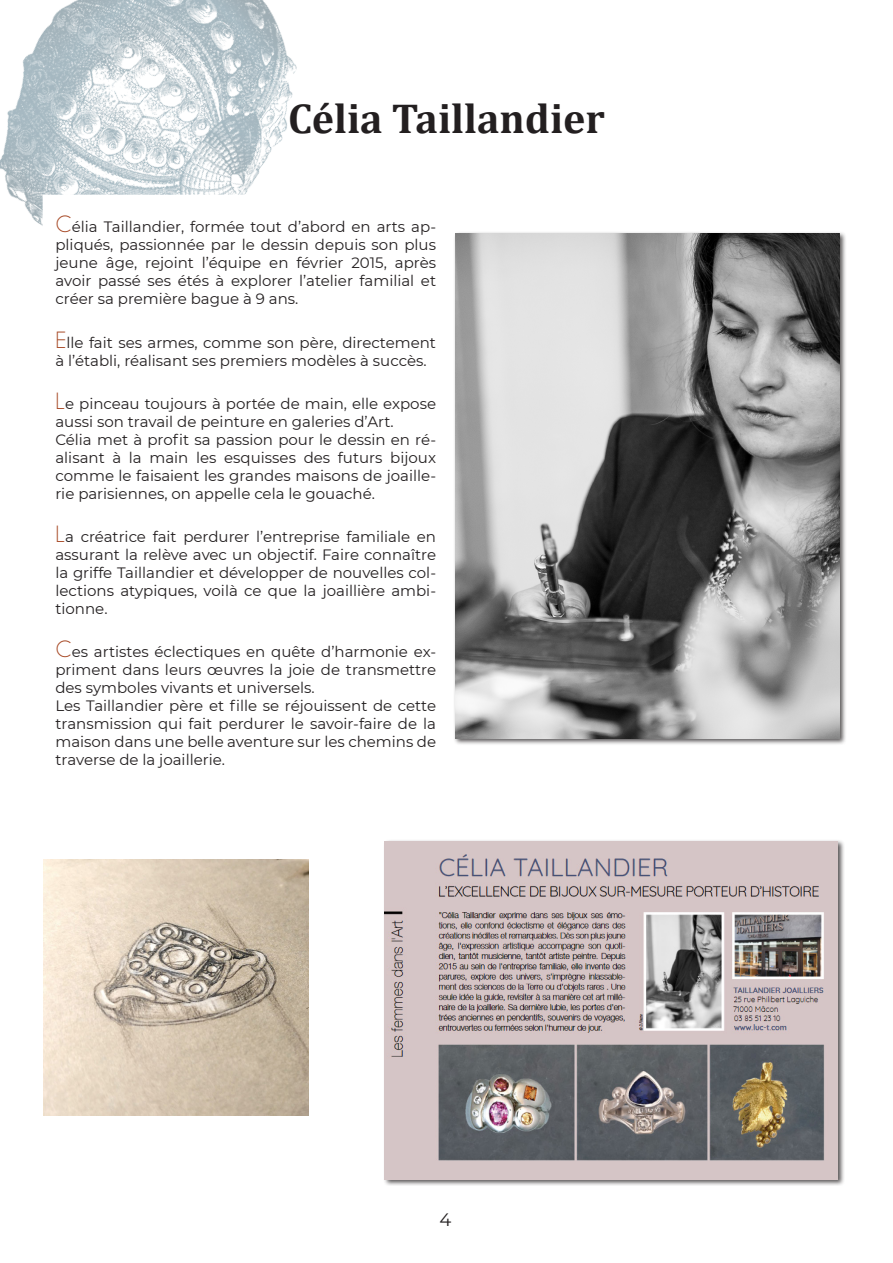
<style>
.page{position:relative;width:893px;height:1263px;background:#fff}
.page>*{position:absolute;margin:0;border:0;box-sizing:border-box;transform-origin:0 0}
.t1{font:700 42px "Cambria";color:#231f20}
.t2{font:18px "Montserrat";color:#231f20}
.t3{font:15px/18px "Montserrat";color:#231f20;text-align:justify}
.s1{font-family:"Caviar Dreams";font-size:21px;color:#a64723}
</style>
<div class="page">
<svg style="left:0;top:0;width:297px;height:226px"></svg>
<div style="left:453px;top:231px;width:394px;height:514px;background:#231f20;opacity:.75"></div>
<img style="left:455px;top:233px;width:384px;height:505px">
<img style="left:44px;top:859px;width:264px;height:256px">
<div style="left:383px;top:840px;width:462px;height:346px;background:#231f20;opacity:.75"></div>
<img style="left:385px;top:842px;width:452px;height:337px">
<div style="left:43px;top:195px;width:406px;height:570px;background:#fff"></div>
<p class="t1" style="left:288px;top:89px;width:318px">Célia Taillandier</p>
<p class="t3" style="left:55px;top:218px;width:382px"><span class="s1">C</span>élia Taillandier, formée tout d’abord en arts ap&shy;pliqués, passionnée par le dessin depuis son plus jeune âge, rejoint l’équipe en février 2015, après avoir passé ses étés à explorer l’atelier familial et créer sa première bague à 9 ans.</p>
<p class="t3" style="left:55px;top:333px;width:382px"><span class="s1">E</span>lle fait ses armes, comme son père, directement à l’établi, réalisant ses premiers modèles à succès.</p>
<p class="t3" style="left:55px;top:394px;width:382px"><span class="s1">L</span>e pinceau toujours à portée de main, elle expose aussi son travail de peinture en galeries d’Art.</p>
<p class="t3" style="left:55px;top:430px;width:382px">Célia met à profit sa passion pour le dessin en ré&shy;alisant à la main les esquisses des futurs bijoux comme le faisaient les grandes maisons de joaille&shy;rie parisiennes, on appelle cela le gouaché.</p>
<p class="t3" style="left:55px;top:527px;width:382px"><span class="s1">L</span>a créatrice fait perdurer l’entreprise familiale en assurant la relève avec un objectif. Faire connaître la griffe Taillandier et développer de nouvelles col&shy;lections atypiques, voilà ce que la joaillière ambi&shy;tionne.</p>
<p class="t3" style="left:55px;top:642px;width:382px"><span class="s1">C</span>es artistes éclectiques en quête d’harmonie ex&shy;priment dans leurs œuvres la joie de transmettre des symboles vivants et universels.</p>
<p class="t3" style="left:55px;top:696px;width:382px">Les Taillandier père et fille se réjouissent de cette transmission qui fait perdurer le savoir-faire de la maison dans une belle aventure sur les chemins de traverse de la joaillerie.</p>
<p class="t2" style="left:440px;top:1207px;width:13px">4</p>
</div>
